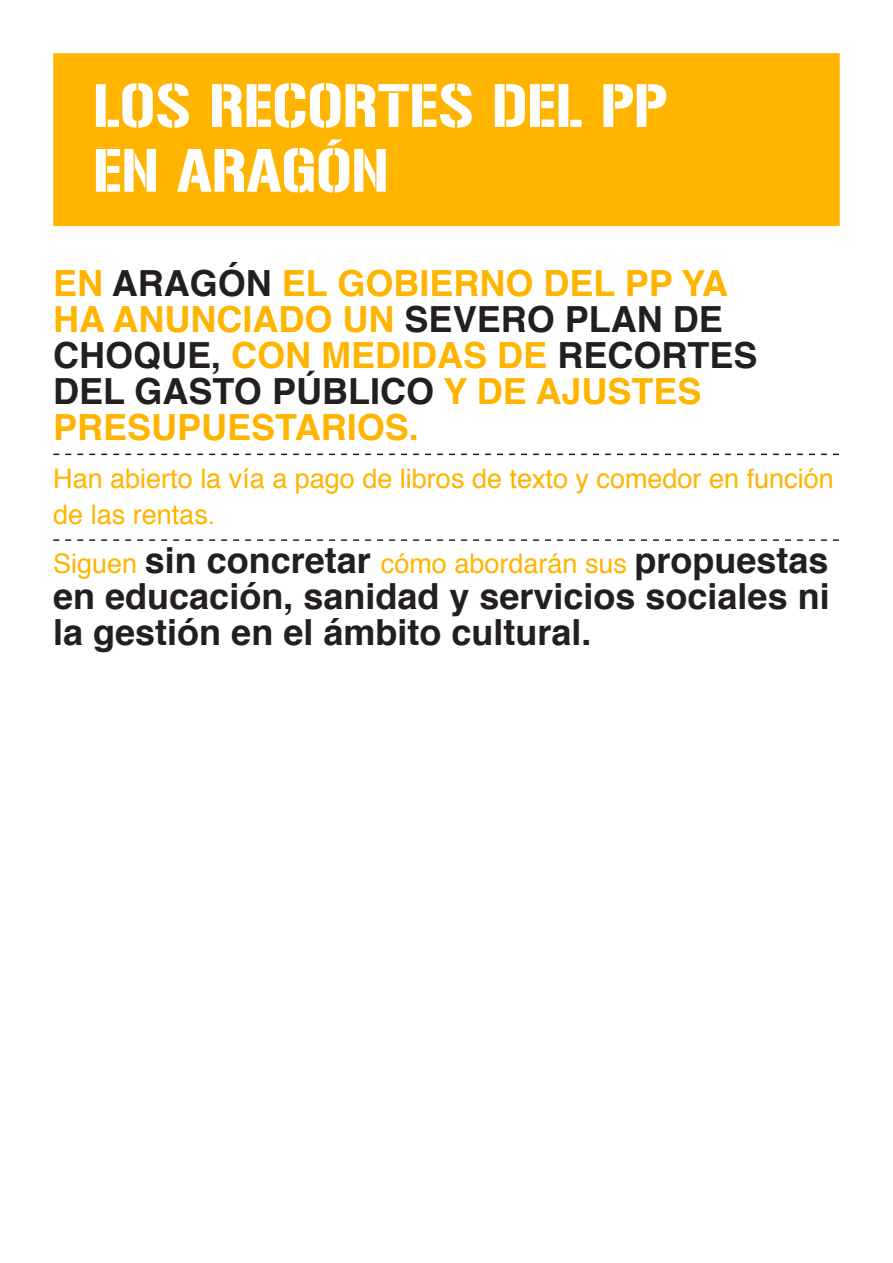
<style>
.page{position:relative;width:893px;height:1263px;background:#fff}
.page>*{position:absolute;margin:0;border:0;box-sizing:border-box;transform-origin:0 0}
.t1{font:54px "Gunplay";color:#fff}
.Título_1{font:700 36px/36px "Helvetica";color:#ffb400}
.Título_1-2{font:700 36px/36px "Helvetica";color:#231f20}
.Título_1-3{font:27px/36px "Helvetica";color:#ffb400}
.s1{color:#231f20}
.s2{font-weight:700;font-size:36px;color:#231f20}
</style>
<div class="page">
<div style="left:53px;top:53px;width:787px;height:173px;background:#ffb400;border:2px solid #ffb400"></div>
<svg style="left:53px;top:454px;width:786px;height:1px"></svg>
<svg style="left:53px;top:539px;width:786px;height:2px"></svg>
<p class="t1" style="left:93px;top:75px;width:575px">LOS RECORTES DEL PP</p>
<p class="t1" style="left:93px;top:139px;width:297px">EN ARAGÓN</p>
<p class="Título_1" style="left:53px;top:265px;width:706px">EN <span class="s1">ARAGÓN</span> EL GOBIERNO DEL PP YA<br>HA ANUNCIADO UN <span class="s1">SEVERO PLAN DE<br>CHOQUE,</span> CON MEDIDAS DE <span class="s1">RECORTES<br>DEL GASTO PÚBLICO</span> Y DE AJUSTES<br>PRESUPUESTARIOS.</p>
<p class="Título_1-3" style="left:53px;top:462px;width:782px">Han abierto la vía a pago de libros de texto y comedor en función de las rentas.</p>
<p class="Título_1-3" style="left:53px;top:546px;width:777px">Siguen <span class="s2">sin concretar</span> cómo abordarán sus <span class="s2">propuestas</span></p>
<p class="Título_1-2" style="left:53px;top:579px;width:778px">en educación, sanidad y servicios sociales ni la gestión en el ámbito cultural.</p>
</div>
